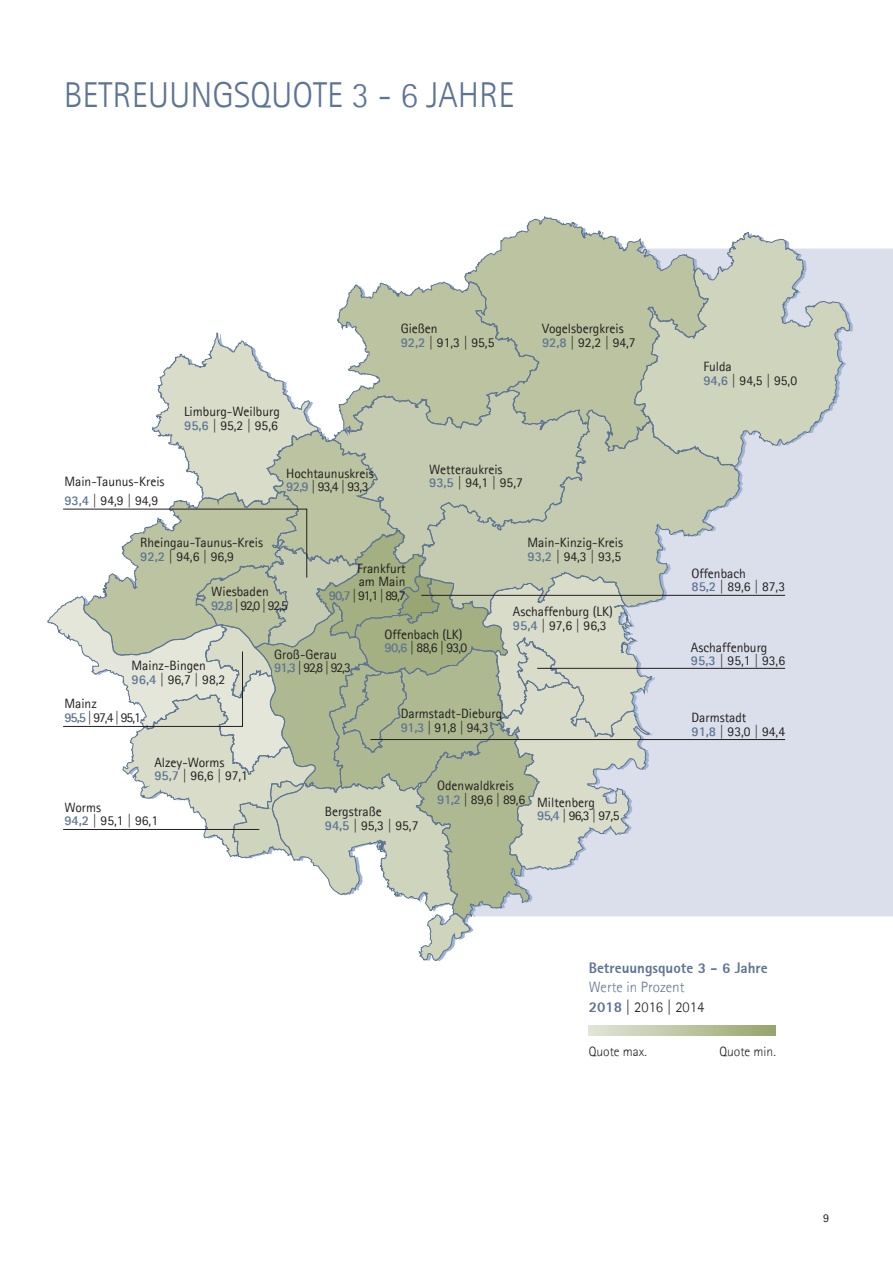
<style>
.page{position:relative;width:893px;height:1263px;background:#fff}
.page>*{position:absolute;margin:0;border:0;box-sizing:border-box;transform-origin:0 0}
.t1{font:300 36px "Agfa Rotis Sans Serif";color:#5d7494}
.t2{font:300 15px/19.5px "Agfa Rotis Sans Serif";color:#5d7494}
.t3{font:800 15px "Agfa Rotis Sans Serif";color:#5d7494}
.t4{font:13.5px/13.5px "Agfa Rotis Sans Serif";color:#231f20}
.t5{font:300 13.5px "Agfa Rotis Sans Serif";color:#231f20}
.t6{font:12px "Agfa Rotis Sans Serif";color:#231f20}
.s1{font-weight:700;color:#5d7494}
.s2{font-weight:800}
.s3{color:#231f20}
</style>
<div class="page">
<div style="left:655px;top:249px;width:238px;height:667px;background:#dadfeb"></div>
<svg style="left:709px;top:231px;width:142px;height:237px;background:#d1d6cc"></svg>
<svg style="left:464px;top:216px;width:245px;height:193px"></svg>
<svg style="left:655px;top:409px;width:86px;height:206px;background:#cbd2ca"></svg>
<hr style="left:421px;top:595px;width:364px;height:1px;background:#231f20">
<hr style="left:537px;top:668px;width:248px;height:1px;background:#231f20">
<hr style="left:370px;top:739px;width:415px;height:1px;background:#231f20">
<svg style="left:47px;top:280px;width:608px;height:681px"></svg>
<hr style="left:63px;top:829px;width:196px;height:1px;background:#231f20">
<svg style="left:589px;top:1025px;width:187px;height:11px;background:#bdc5a2"></svg>
<h1 class="t1" style="left:64px;top:73px;width:452px">BETREUUNGSQUOTE 3 - 6 JAHRE</h1>
<p class="t4" style="left:401px;top:322px;width:95px">Gießen<br><span class="s1">92,2</span> | 91,3 | 95,5</p>
<p class="t4" style="left:542px;top:322px;width:95px">Vogelsbergkreis<br><span class="s1">92,8</span> | 92,2 | 94,7</p>
<p class="t4" style="left:64px;top:471px;width:102px;line-height:19.5px">Main-Taunus-Kreis<br><span class="s1">93,4</span> | 94,9 | 94,9</p>
<p class="t4" style="left:184px;top:405px;width:97px">Limburg-Weilburg<br><span class="s1">95,6</span> | 95,2 | 95,6</p>
<p class="t4" style="left:286px;top:466px;width:89px">Hochtaunuskreis<br><span class="s1">92,9</span> | 93,4 | 93,3</p>
<p class="t4" style="left:429px;top:462px;width:95px">Wetteraukreis<br><span class="s1">93,5</span> | 94,1 | 95,7</p>
<p class="t4" style="left:140px;top:536px;width:124px">Rheingau-Taunus-Kreis<br><span class="s1">92,2</span> | 94,6 | 96,9</p>
<p class="t4" style="left:211px;top:584px;width:78px">Wiesbaden<br><span class="s1">92,8</span> | 92,0 | 92,5</p>
<p class="t4" style="left:329px;top:561px;width:78px;text-align:right">Frankfurt<br>am Main<br><span class="s1">90,7</span> | 91,1 | 89,7</p>
<p class="t4" style="left:132px;top:659px;width:95px">Mainz-Bingen<br><span class="s1">96,4</span> | 96,7 | 98,2</p>
<p class="t4" style="left:64px;top:697px;width:78px">Mainz<br><span class="s1">95,5</span> | 97,4 | 95,1</p>
<p class="t4" style="left:274px;top:647px;width:78px">Groß-Gerau<br><span class="s1">91,3</span> | 92,8 | 92,3</p>
<p class="t4" style="left:385px;top:627px;width:84px">Offenbach (LK)<br><span class="s1">90,6</span> | 88,6 | 93,0</p>
<p class="t4" style="left:401px;top:707px;width:103px">Darmstadt-Dieburg<br><span class="s1">91,3</span> | 91,8 | 94,3</p>
<p class="t4" style="left:527px;top:536px;width:97px">Main-Kinzig-Kreis<br><span class="s1">93,2</span> | 94,3 | 93,5</p>
<p class="t4" style="left:513px;top:605px;width:101px">Aschaffenburg (LK)<br><span class="s1">95,4</span> | 97,6 | 96,3</p>
<p class="t4" style="left:154px;top:755px;width:95px">Alzey-Worms<br><span class="s1">95,7</span> | 96,6 | 97,1</p>
<p class="t4" style="left:64px;top:800px;width:95px">Worms<br><span class="s1">94,2</span> | 95,1 | 96,1</p>
<p class="t4" style="left:325px;top:805px;width:95px">Bergstraße<br><span class="s1">94,5</span> | 95,3 | 95,7</p>
<p class="t4" style="left:437px;top:779px;width:78px">Odenwaldkreis</p>
<p class="t4" style="left:437px;top:793px;width:159px"><span class="s1">91,2</span> | 89,6 | 89,6 Miltenberg</p>
<p class="t4" style="left:537px;top:808px;width:84px"><span class="s1">95,4</span> | 96,3 | 97,5</p>
<p class="t4" style="left:703px;top:359px;width:95px">Fulda<br><span class="s1">94,6</span> | 94,5 | 95,0</p>
<p class="t4" style="left:691px;top:566px;width:95px">Offenbach<br><span class="s1">85,2</span> | 89,6 | 87,3</p>
<p class="t4" style="left:691px;top:640px;width:96px">Aschaffenburg<br><span class="s1">95,3</span> | 95,1 | 93,6</p>
<p class="t4" style="left:691px;top:711px;width:95px">Darmstadt<br><span class="s1">91,8</span> | 93,0 | 94,4</p>
<p class="t3" style="left:589px;top:958px;width:181px">Betreuungsquote 3 - 6 Jahre</p>
<p class="t2" style="left:589px;top:977px;width:117px">Werte in Prozent<br><span class="s2">2018</span> <span class="s3">| 2016 | 2014</span></p>
<p class="t5" style="left:589px;top:1043px;width:60px">Quote max.</p>
<p class="t5" style="left:719px;top:1043px;width:58px">Quote min.</p>
<p class="t6" style="left:823px;top:1211px;width:7px">9</p>
</div>
